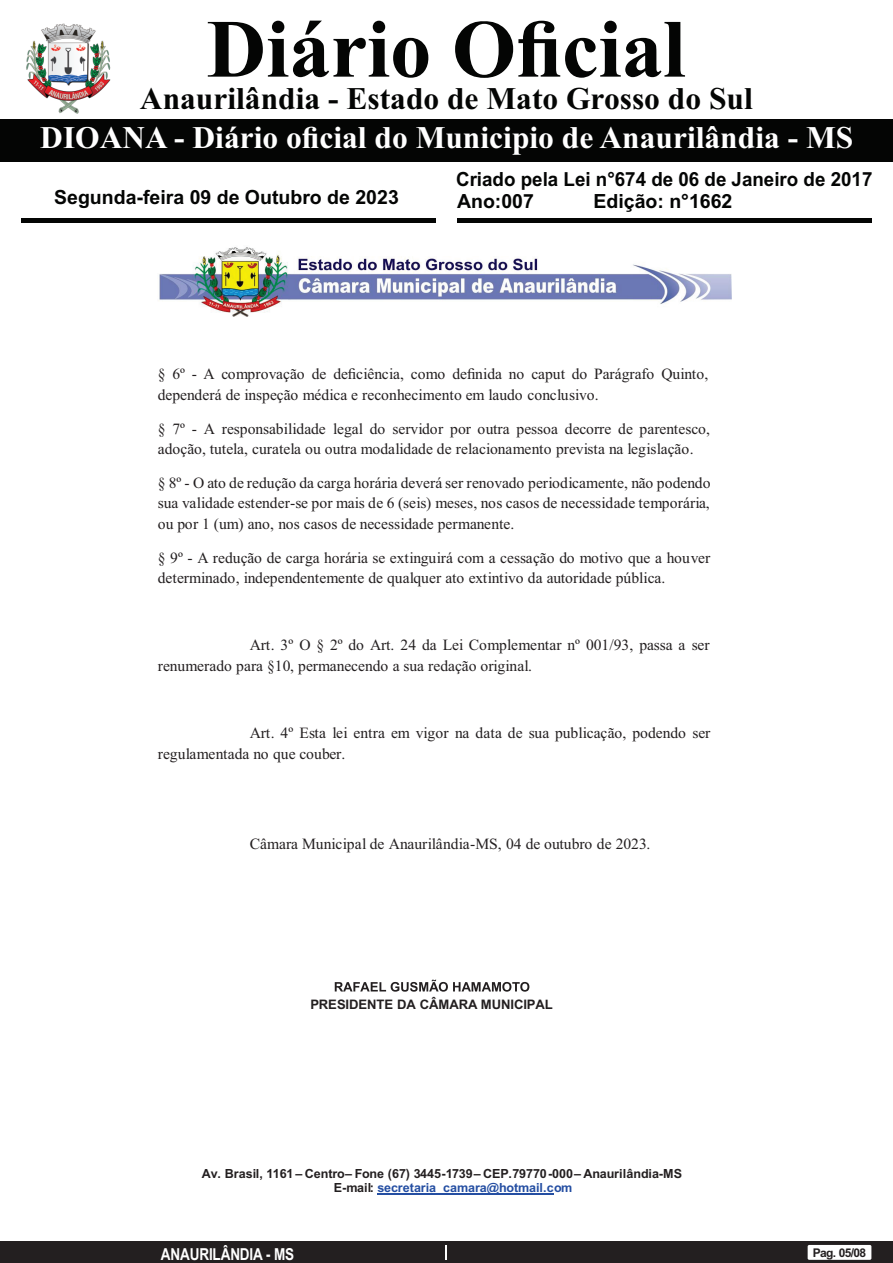
<style>
.page{position:relative;width:893px;height:1263px;background:#fff}
.page>*{position:absolute;margin:0;border:0;box-sizing:border-box;transform-origin:0 0}
.t1{font:700 82.5px "Times New Roman";color:#040504}
.t2{font:700 31.5px "Times New Roman";color:#fff}
.t3{font:700 31.5px "Times New Roman";color:#040504}
.t4{font:700 19.5px/21.8px "Arial";color:#040504;scale:.96 1}
.t5{font:700 19.5px "Arial";color:#040504}
.t6{font:700 16.5px "Arial Narrow";letter-spacing:-.01em;color:#fff}
.t7{font:15.6px/20.5px "Times New Roman";color:#231f20}
.t8{font:700 13.05px "Arial";letter-spacing:-.01em;color:#231f20}
.t9{font:700 12.6px/14.4px "Arial";color:#231f20}
.t10{font:700 12px "Arial";letter-spacing:-.055em;color:#231f20}
.s1{color:#244ea2}
</style>
<div class="page">
<img style="left:159px;top:247px;width:573px;height:69px">
<svg style="left:335px;top:980px;width:194px;height:12px"></svg>
<div style="left:0;top:1242px;width:893px;height:21px;background:#231f20"></div>
<svg style="left:446px;top:1245px;width:1px;height:15px"></svg>
<div style="left:808px;top:1245px;width:63px;height:15px;background:#fff;border-radius:2px"></div>
<div style="left:0;top:119px;width:893px;height:42px;background:#040504"></div>
<hr style="left:21px;top:218px;width:415px;height:4px;background:#040504">
<hr style="left:457px;top:218px;width:415px;height:4px;background:#040504">
<img style="left:26px;top:23px;width:85px;height:91px">
<hr style="left:377px;top:1193px;width:177px;height:2px;background:#244ea2">
<h1 class="t1" style="left:207px;top:21px;width:480px">Diário Oficial</h1>
<h2 class="t3" style="left:140px;top:88px;width:614px">Anaurilândia - Estado de Mato Grosso do Sul</h2>
<h2 class="t2" style="left:40px;top:126px;width:814px">DIOANA - Diário oficial do Municipio de Anaurilândia - MS</h2>
<p class="t5" style="left:54px;top:190px;width:346px">Segunda-feira 09 de Outubro de 2023</p>
<p class="t4" style="left:456px;top:170px;width:435px">Criado pela Lei n°674 de 06 de Janeiro de 2017<br>Ano:007</p>
<p class="t5" style="left:593px;top:193px;width:140px">Edição: n°1662</p>
<p class="t7" style="left:158px;top:365px;width:552px">§ 6º - A comprovação de deficiência, como definida no caput do Parágrafo Quinto, dependerá de inspeção médica e reconhecimento em laudo conclusivo.</p>
<p class="t7" style="left:158px;top:419px;width:554px">§ 7º - A responsabilidade legal do servidor por outra pessoa decorre de parentesco, adoção, tutela, curatela ou outra modalidade de relacionamento prevista na legislação.</p>
<p class="t7" style="left:158px;top:474px;width:554px;text-align:justify">§ 8º - O ato de redução da carga horária deverá ser renovado periodicamente, não podendo sua validade estender-se por mais de 6 (seis) meses, nos casos de necessidade temporária, ou por 1 (um) ano, nos casos de necessidade permanente.</p>
<p class="t7" style="left:158px;top:549px;width:554px">§ 9º - A redução de carga horária se extinguirá com a cessação do motivo que a houver determinado, independentemente de qualquer ato extintivo da autoridade pública.</p>
<p class="t7" style="left:158px;top:636px;width:553px;text-indent:92px">Art. 3º O § 2º do Art. 24 da Lei Complementar nº 001/93, passa a ser renumerado para §10, permanecendo a sua redação original.</p>
<p class="t7" style="left:158px;top:724px;width:554px;text-indent:92px">Art. 4º Esta lei entra em vigor na data de sua publicação, podendo ser regulamentada no que couber.</p>
<p class="t7" style="left:250px;top:834px;width:402px">Câmara Municipal de Anaurilândia-MS, 04 de outubro de 2023.</p>
<p class="t8" style="left:310px;top:999px;width:244px">PRESIDENTE DA CÂMARA MUNICIPAL</p>
<p class="t9" style="left:334px;top:1167px;width:350px;text-indent:-132px">Av. Brasil, 1161 – Centro– Fone (67) 3445-1739– CEP.79770-000– Anaurilândia-MS<br>E-mail: <span class="s1">secretaria_camara@hotmail.com</span></p>
<p class="t6" style="left:161px;top:1248px;width:135px">ANAURILÂNDIA - MS</p>
<p class="t10" style="left:813px;top:1248px;width:55px">Pag. 05/08</p>
</div>
